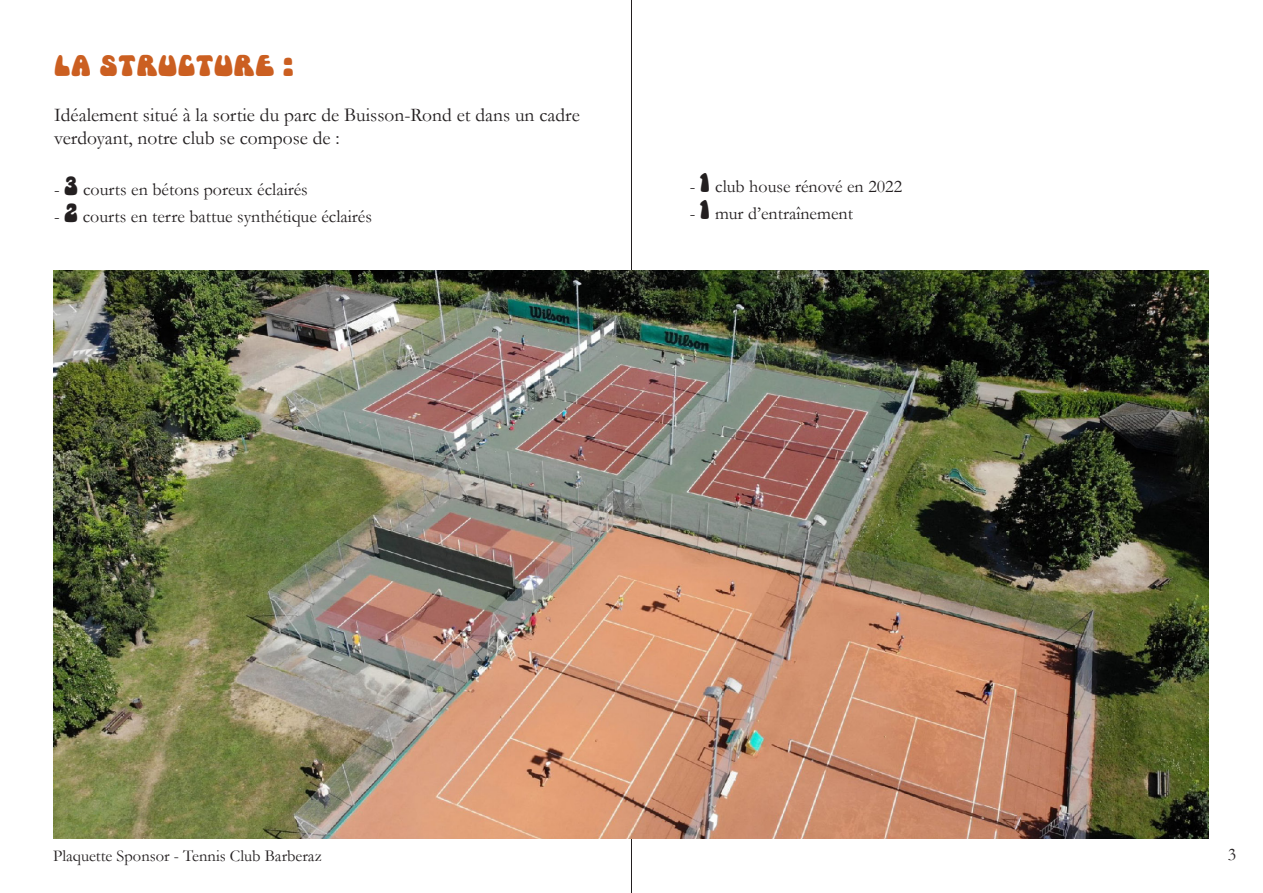
<style>
.page{position:relative;width:1263px;height:893px;background:#fff}
.page>*{position:absolute;margin:0;border:0;box-sizing:border-box;transform-origin:0 0}
.t1{font:27px "Mama";color:#cb5f21}
.t2{font:19.5px/23.4px "Garamond";color:#231f20}
.t3{font:18px "Garamond";color:#231f20}
.t4{font:16.5px "Garamond";color:#231f20}
.s1{font-family:"Mama";font-size:24px}
</style>
<div class="page">
<hr style="left:631px;top:0;width:1px;height:893px;background:#231f20">
<img style="left:53px;top:270px;width:1156px;height:569px">
<h1 class="t1" style="left:54px;top:54px;width:242px">LA STRUCTURE :</h1>
<p class="t2" style="left:54px;top:103px;width:527px">Idéalement situé à la sortie du parc de Buisson-Rond et dans un cadre verdoyant, notre club se compose de :</p>
<p class="t3" style="left:54px;top:178px;width:255px">- <span class="s1">3</span> courts en bétons poreux éclairés</p>
<p class="t3" style="left:54px;top:205px;width:320px">- <span class="s1">2</span> courts en terre battue synthétique éclairés</p>
<p class="t3" style="left:690px;top:175px;width:214px">- <span class="s1">1</span> club house rénové en 2022</p>
<p class="t3" style="left:690px;top:202px;width:165px">- <span class="s1">1</span> mur d’entraînement</p>
<p class="t4" style="left:53px;top:845px;width:270px">Plaquette Sponsor - Tennis Club Barberaz</p>
<p class="t3" style="left:1228px;top:843px;width:10px">3</p>
</div>
